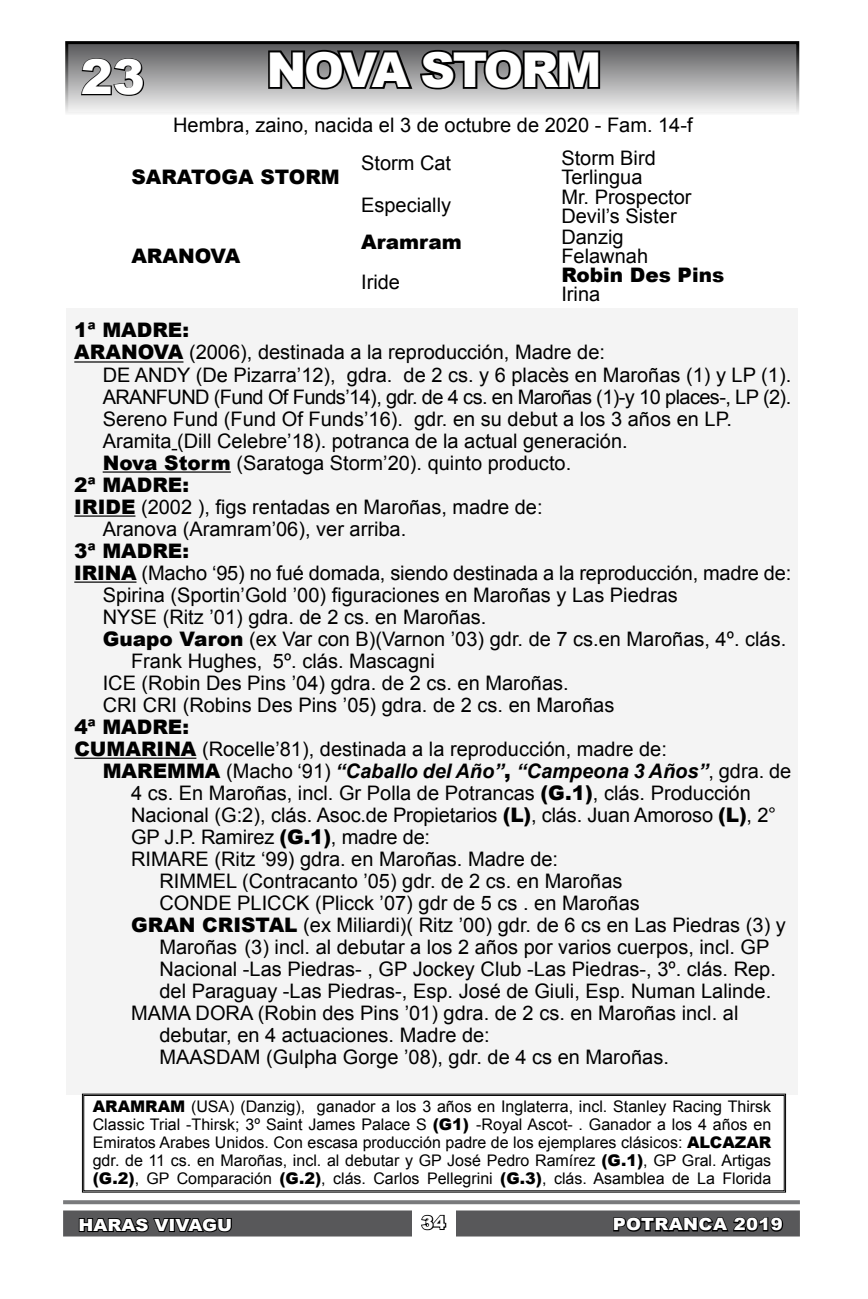
<style>
.page{position:relative;width:868px;height:1299px;background:#fff}
.page>*{position:absolute;margin:0;border:0;box-sizing:border-box;transform-origin:0 0}
.t1{font:900 48px "Arial";letter-spacing:-.05em;color:#fff}
.t2{font:20px "Arial";color:#000}
.t3{font:900 20px "Arial";color:#000}
.t4{font:20px "Arial";letter-spacing:-.03em;color:#000}
.t5{font:italic 700 20px "Arial";color:#000}
.t6{font:900 18px "Arial";color:#fff}
.t7{font:900 16.8px "Arial";letter-spacing:.02em;color:#fff;scale:1.08 1}
.t8{font:900 16.8px "Arial";color:#fff;scale:1.08 1}
.t9{font:16px/18px "Arial";color:#000;text-align:justify}
.s1{font-weight:900}
.s2{font-weight:900;font-style:normal}
.s3{font-weight:400;font-style:normal}
</style>
<div class="page">
<div style="left:66px;top:308px;width:732px;height:786px;background:#f4f4f4"></div>
<svg style="left:65px;top:41px;width:734px;height:72px;background:#adadae"></svg>
<svg style="left:63px;top:1200px;width:736px;height:4px;background:#808183"></svg>
<div style="left:63px;top:1210px;width:736px;height:26px;background:#58585a"></div>
<svg style="left:82px;top:1093px;width:703px;height:99px"></svg>
<div style="left:83px;top:1094px;width:701px;height:97px;border:1px solid #000"></div>
<hr style="left:74px;top:361px;width:109px;height:1px;background:#000">
<hr style="left:103px;top:471px;width:128px;height:1px;background:#000">
<hr style="left:74px;top:515px;width:61px;height:1px;background:#000">
<hr style="left:74px;top:581px;width:62px;height:1px;background:#000">
<hr style="left:74px;top:757px;width:122px;height:1px;background:#000">
<svg style="left:78px;top:1217px;width:154px;height:16px"></svg>
<svg style="left:613px;top:1217px;width:171px;height:15px"></svg>
<div style="left:412px;top:1206px;width:43px;height:35px;background:#fff"></div>
<svg style="left:421px;top:1214px;width:26px;height:17px"></svg>
<svg style="left:80px;top:57px;width:65px;height:40px;background:#787879"></svg>
<svg style="left:266px;top:41px;width:336px;height:51px;background:#505050"></svg>
<h1 class="t1" style="left:81px;top:42px;width:66px">23</h1>
<h1 class="t1" style="left:266px;top:35px;width:336px">NOVA STORM</h1>
<p class="t2" style="left:173px;top:112px;width:521px">Hembra, zaino, nacida el 3 de octubre de 2020 - Fam. 14-f</p>
<p class="t3" style="left:131px;top:163px;width:210px">SARATOGA STORM</p>
<p class="t2" style="left:561px;top:145px;width:96px">Storm Bird</p>
<p class="t2" style="left:361px;top:150px;width:92px">Storm Cat</p>
<p class="t2" style="left:561px;top:164px;width:83px">Terlingua</p>
<p class="t2" style="left:561px;top:184px;width:132px">Mr. Prospector</p>
<p class="t2" style="left:361px;top:192px;width:92px">Especially</p>
<p class="t2" style="left:561px;top:202px;width:117px">Devil’s Sister</p>
<p class="t3" style="left:131px;top:241px;width:111px">ARANOVA</p>
<p class="t3" style="left:361px;top:227px;width:102px">Aramram</p>
<p class="t2" style="left:361px;top:269px;width:40px">Iride</p>
<p class="t2" style="left:561px;top:224px;width:64px">Danzig</p>
<p class="t2" style="left:561px;top:243px;width:88px">Felawnah</p>
<p class="t3" style="left:561px;top:260px;width:164px">Robin Des Pins</p>
<p class="t2" style="left:561px;top:281px;width:40px">Irina</p>
<p class="t3" style="left:74px;top:316px;width:116px">1ª MADRE:</p>
<p class="t2" style="left:74px;top:339px;width:532px"><span class="s1">ARANOVA</span> (2006), destinada a la reproducción, Madre de:</p>
<p class="t2" style="left:103px;top:361px;width:690px">DE ANDY (De Pizarra’12), gdra. de 2 cs. y 6 placès en Maroñas (1) y LP (1).</p>
<p class="t4" style="left:103px;top:383px;width:690px">ARANFUND (Fund Of Funds’14), gdr. de 4 cs. en Maroñas (1)-y 10 places-, LP (2).</p>
<p class="t2" style="left:103px;top:405px;width:630px">Sereno Fund (Fund Of Funds’16). gdr. en su debut a los 3 años en LP.</p>
<p class="t2" style="left:103px;top:427px;width:526px">Aramita (Dill Celebre’18). potranca de la actual generación.</p>
<p class="t2" style="left:103px;top:449px;width:470px"><span class="s1">Nova Storm</span> (Saratoga Storm’20). quinto producto.</p>
<p class="t3" style="left:74px;top:470px;width:116px">2ª MADRE:</p>
<p class="t2" style="left:74px;top:493px;width:469px"><span class="s1">IRIDE</span> (2002 ), figs rentadas en Maroñas, madre de:</p>
<p class="t2" style="left:103px;top:515px;width:305px">Aranova (Aramram’06), ver arriba.</p>
<p class="t3" style="left:74px;top:536px;width:116px">3ª MADRE:</p>
<p class="t2" style="left:74px;top:559px;width:718px"><span class="s1">IRINA</span> (Macho ‘95) no fué domada, siendo destinada a la reproducción, madre de:</p>
<p class="t2" style="left:103px;top:581px;width:576px">Spirina (Sportin’Gold ’00) figuraciones en Maroñas y Las Piedras</p>
<p class="t2" style="left:103px;top:603px;width:385px">NYSE (Ritz ’01) gdra. de 2 cs. en Maroñas.</p>
<p class="t2" style="left:103px;top:625px;width:685px"><span class="s1">Guapo Varon</span> (ex Var con B)(Varnon ’03) gdr. de 7 cs.en Maroñas, 4º. clás.</p>
<p class="t2" style="left:131px;top:647px;width:305px">Frank Hughes, 5º. clás. Mascagni</p>
<p class="t2" style="left:103px;top:669px;width:467px">ICE (Robin Des Pins ’04) gdra. de 2 cs. en Maroñas.</p>
<p class="t2" style="left:103px;top:691px;width:513px">CRI CRI (Robins Des Pins ’05) gdra. de 2 cs. en Maroñas</p>
<p class="t3" style="left:74px;top:712px;width:116px">4ª MADRE:</p>
<p class="t2" style="left:74px;top:735px;width:594px"><span class="s1">CUMARINA</span> (Rocelle’81), destinada a la reproducción, madre de:</p>
<p class="t5" style="left:103px;top:757px;width:690px"><span class="s2">MAREMMA</span> <span class="s3">(Macho ‘91)</span> “Caballo del Año”<span class="s2">,</span> “Campeona 3 Años”<span class="s3">, gdra. de</span></p>
<p class="t2" style="left:131px;top:779px;width:621px">4 cs. En Maroñas, incl. Gr Polla de Potrancas <span class="s1">(G.1)</span>, clás. Producción</p>
<p class="t2" style="left:131px;top:801px;width:646px">Nacional (G:2), clás. Asoc.de Propietarios <span class="s1">(L)</span>, clás. Juan Amoroso <span class="s1">(L)</span>, 2°</p>
<p class="t2" style="left:131px;top:823px;width:300px">GP J.P. Ramirez <span class="s1">(G.1)</span>, madre de:</p>
<p class="t2" style="left:131px;top:845px;width:428px">RIMARE (Ritz ‘99) gdra. en Maroñas. Madre de:</p>
<p class="t2" style="left:159px;top:867px;width:464px">RIMMEL (Contracanto ’05) gdr. de 2 cs. en Maroñas</p>
<p class="t2" style="left:159px;top:889px;width:482px">CONDE PLICCK (Plicck ’07) gdr de 5 cs . en Maroñas</p>
<p class="t2" style="left:131px;top:911px;width:656px"><span class="s1">GRAN CRISTAL</span> (ex Miliardi)( Ritz ’00) gdr. de 6 cs en Las Piedras (3) y</p>
<p class="t2" style="left:159px;top:933px;width:611px">Maroñas (3) incl. al debutar a los 2 años por varios cuerpos, incl. GP</p>
<p class="t2" style="left:159px;top:955px;width:618px">Nacional -Las Piedras- , GP Jockey Club -Las Piedras-, 3º. clás. Rep.</p>
<p class="t2" style="left:159px;top:977px;width:613px">del Paraguay -Las Piedras-, Esp. José de Giuli, Esp. Numan Lalinde.</p>
<p class="t2" style="left:131px;top:999px;width:608px">MAMA DORA (Robin des Pins ’01) gdra. de 2 cs. en Maroñas incl. al</p>
<p class="t2" style="left:159px;top:1021px;width:332px">debutar, en 4 actuaciones. Madre de:</p>
<p class="t2" style="left:159px;top:1043px;width:511px">MAASDAM (Gulpha Gorge ’08), gdr. de 4 cs en Maroñas.</p>
<p class="t9" style="left:93px;top:1097px;width:680px"><span class="s1">ARAMRAM</span> (USA) (Danzig), ganador a los 3 años en Inglaterra, incl. Stanley Racing Thirsk Classic Trial -Thirsk; 3º Saint James Palace S <span class="s1">(G1)</span> -Royal Ascot- . Ganador a los 4 años en Emiratos Arabes Unidos. Con escasa producción padre de los ejemplares clásicos: <span class="s1">ALCAZAR </span>gdr. de 11 cs. en Maroñas, incl. al debutar y GP José Pedro Ramírez <span class="s1">(G.1)</span>, GP Gral. Artigas <span class="s1">(G.2)</span>, GP Comparación <span class="s1">(G.2)</span>, clás. Carlos Pellegrini <span class="s1">(G.3)</span>, clás. Asamblea de La Florida</p>
<p class="t6" style="left:421px;top:1209px;width:26px">34</p>
<p class="t8" style="left:78px;top:1212px;width:144px">HARAS VIVAGU</p>
<p class="t7" style="left:612px;top:1212px;width:159px">POTRANCA 2019</p>
</div>
